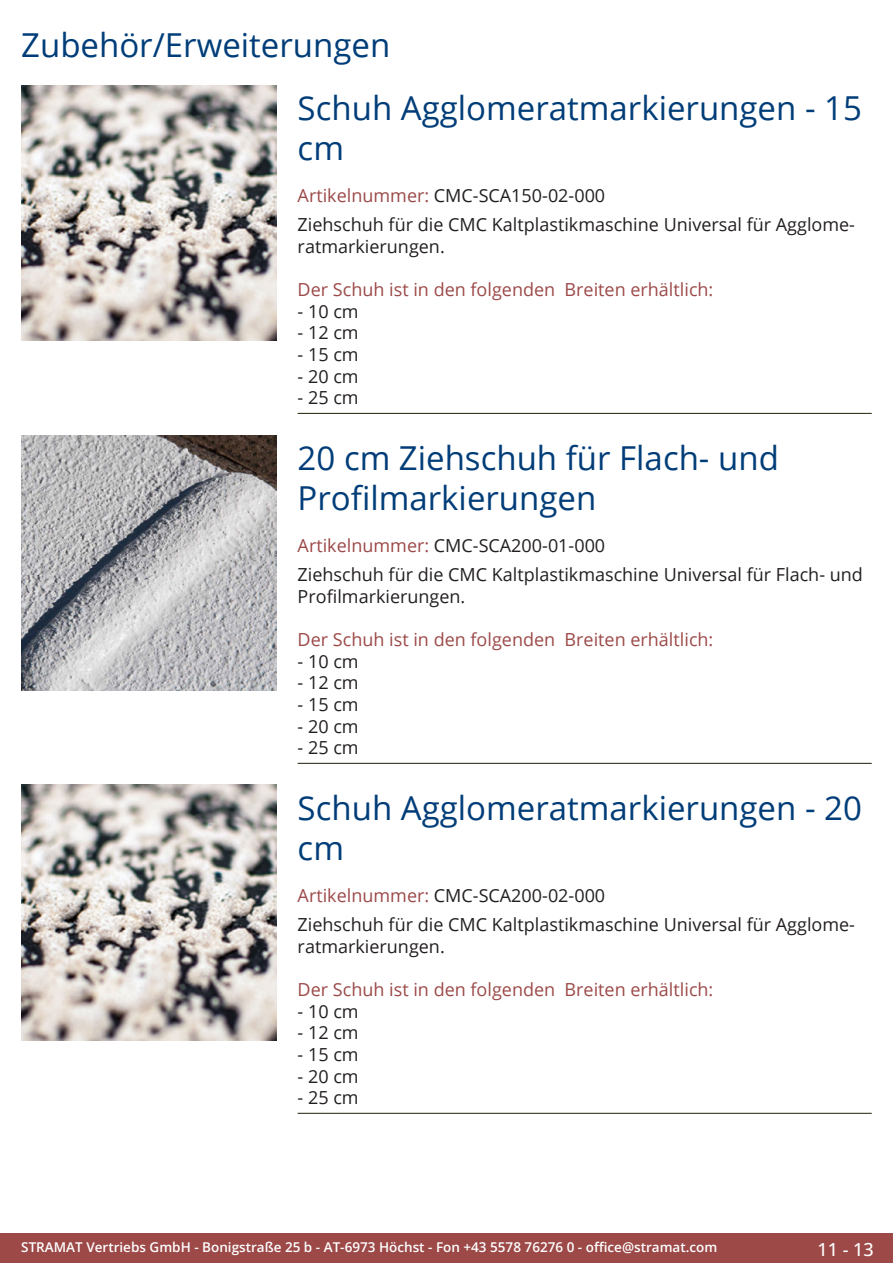
<style>
.page{position:relative;width:893px;height:1263px;background:#fff}
.page>*{position:absolute;margin:0;border:0;box-sizing:border-box;transform-origin:0 0}
.Produkttitel{font:33px/39.6px "Open Sans";color:#003d78}
.RastTitel{font:33px "Open Sans";color:#003d78}
.Beschreibung_Text{font:18px/21.6px "Open Sans";color:#231f20}
.Beschreibung_Text-2{font:18px "Open Sans";color:#9c4948}
.TechDaten_Überschrif{font:18px "Open Sans";color:#231f20}
.t1{font:500 18px "Open Sans";color:#fff}
.t2{font:600 13.5px "Open Sans";color:#fff}
.s1{color:#9c4948}
</style>
<div class="page">
<div style="left:0;top:1233px;width:893px;height:30px;background:#9c4948"></div>
<hr style="left:298px;top:413px;width:574px;height:1px;background:#201d08">
<hr style="left:298px;top:763px;width:574px;height:1px;background:#201d08">
<hr style="left:298px;top:1113px;width:574px;height:1px;background:#201d08">
<img style="left:21px;top:85px;width:255px;height:255px">
<img style="left:21px;top:435px;width:255px;height:255px">
<img style="left:21px;top:785px;width:255px;height:255px">
<p class="RastTitel" style="left:21px;top:22px;width:370px">Zubehör/Erweiterungen</p>
<p class="Produkttitel" style="left:298px;top:88px;width:566px">Schuh Agglomeratmarkierungen - 15 cm</p>
<p class="TechDaten_Überschrif" style="left:298px;top:183px;width:309px"><span class="s1">Artikelnummer:</span> CMC-SCA150-02-000</p>
<p class="Beschreibung_Text" style="left:298px;top:214px;width:557px">Ziehschuh für die CMC Kaltplastikmaschine Universal für Agglome&shy;ratmarkierungen.</p>
<p class="Beschreibung_Text-2" style="left:298px;top:277px;width:417px">Der Schuh ist in den folgenden Breiten erhältlich:</p>
<p class="Beschreibung_Text" style="left:298px;top:300px;width:63px">- 10 cm</p>
<p class="Beschreibung_Text" style="left:298px;top:322px;width:63px">- 12 cm</p>
<p class="Beschreibung_Text" style="left:298px;top:343px;width:63px">- 15 cm</p>
<p class="Beschreibung_Text" style="left:298px;top:365px;width:63px">- 20 cm</p>
<p class="Beschreibung_Text" style="left:298px;top:386px;width:63px">- 25 cm</p>
<p class="Produkttitel" style="left:298px;top:438px;width:483px">20 cm Ziehschuh für Flach- und<br>Profilmarkierungen</p>
<p class="TechDaten_Überschrif" style="left:298px;top:533px;width:309px"><span class="s1">Artikelnummer:</span> CMC-SCA200-01-000</p>
<p class="Beschreibung_Text" style="left:298px;top:563px;width:567px">Ziehschuh für die CMC Kaltplastikmaschine Universal für Flach- und<br>Profilmarkierungen.</p>
<p class="Beschreibung_Text-2" style="left:298px;top:627px;width:417px">Der Schuh ist in den folgenden Breiten erhältlich:</p>
<p class="Beschreibung_Text" style="left:298px;top:650px;width:63px">- 10 cm</p>
<p class="Beschreibung_Text" style="left:298px;top:671px;width:63px">- 12 cm</p>
<p class="Beschreibung_Text" style="left:298px;top:693px;width:63px">- 15 cm</p>
<p class="Beschreibung_Text" style="left:298px;top:715px;width:63px">- 20 cm</p>
<p class="Beschreibung_Text" style="left:298px;top:736px;width:63px">- 25 cm</p>
<p class="Produkttitel" style="left:298px;top:788px;width:566px">Schuh Agglomeratmarkierungen - 20 cm</p>
<p class="TechDaten_Überschrif" style="left:298px;top:883px;width:309px"><span class="s1">Artikelnummer:</span> CMC-SCA200-02-000</p>
<p class="Beschreibung_Text" style="left:298px;top:913px;width:557px">Ziehschuh für die CMC Kaltplastikmaschine Universal für Agglome&shy;ratmarkierungen.</p>
<p class="Beschreibung_Text-2" style="left:298px;top:977px;width:417px">Der Schuh ist in den folgenden Breiten erhältlich:</p>
<p class="Beschreibung_Text" style="left:298px;top:1000px;width:63px">- 10 cm</p>
<p class="Beschreibung_Text" style="left:298px;top:1021px;width:63px">- 12 cm</p>
<p class="Beschreibung_Text" style="left:298px;top:1043px;width:63px">- 15 cm</p>
<p class="Beschreibung_Text" style="left:298px;top:1065px;width:63px">- 20 cm</p>
<p class="Beschreibung_Text" style="left:298px;top:1086px;width:63px">- 25 cm</p>
<p class="t2" style="left:21px;top:1238px;width:698px">STRAMAT Vertriebs GmbH - Bonigstraße 25 b - AT-6973 Höchst - Fon +43 5578 76276 0 - office@stramat.com</p>
<p class="t1" style="left:817px;top:1237px;width:58px">11 - 13</p>
</div>
